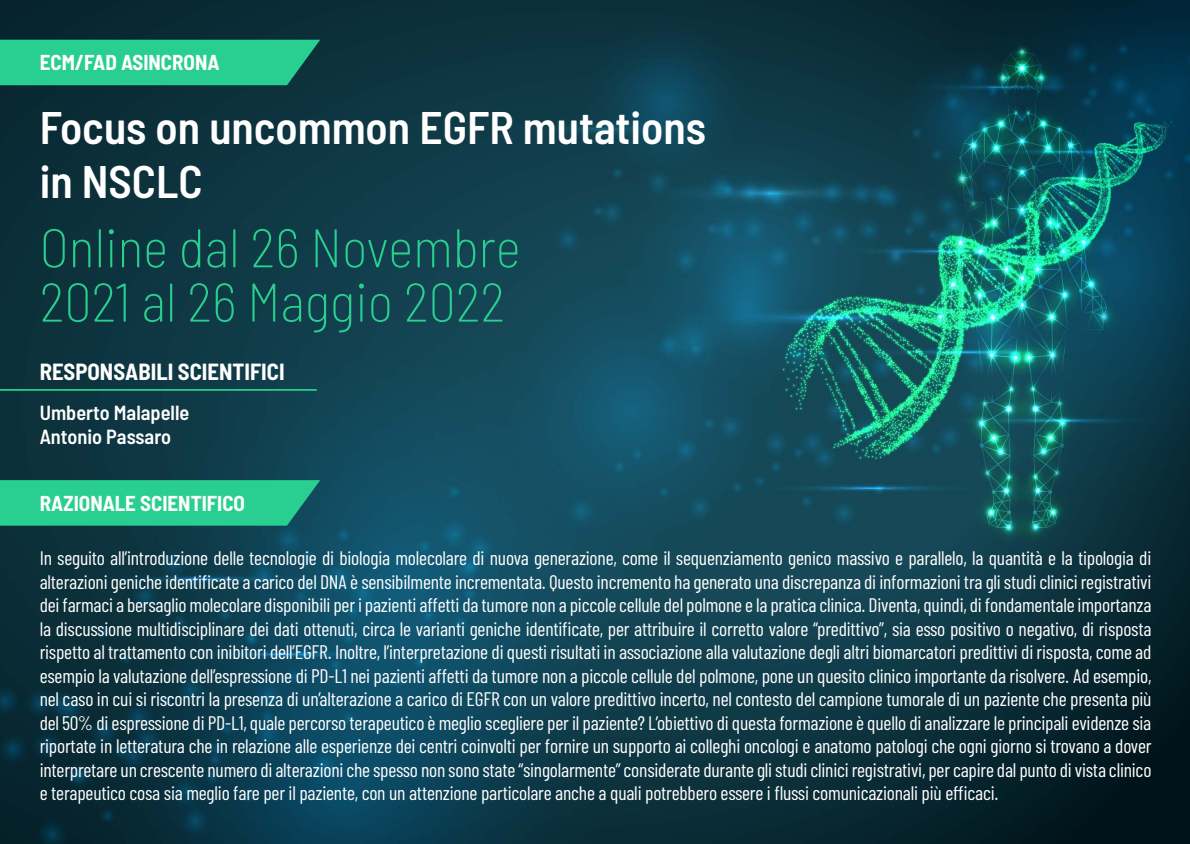
<style>
.page{position:relative;width:1190px;height:844px;background:#fff}
.page>*{position:absolute;margin:0;border:0;box-sizing:border-box;transform-origin:0 0}
.t1{font:200 semi-condensed 54.25px/54.2px "Barlow";color:#29cf90}
.t2{font:600 semi-condensed 45.5px/54.6px "Barlow";color:#fff}
.t3{font:700 semi-condensed 22.75px "Barlow";color:#fff}
.t4{font:700 semi-condensed 21px "Barlow";color:#fff}
.t5{font:600 semi-condensed 20.3px/24.5px "Barlow";color:#fff}
.t6{font:19.6px/23.4px "Barlow Condensed";letter-spacing:-.01em;color:#fff;text-align:justify}
</style>
<div class="page">
<img style="left:0;top:1px;width:1190px;height:842px">
<hr style="left:0;top:389px;width:317px;height:2px;background:#29cf90">
<div style="left:0;top:40px;width:320px;height:45px;background:#29cf90"></div>
<svg style="left:0;top:480px;width:320px;height:45px;background:#27c78d"></svg>
<p class="t4" style="left:40px;top:47px;width:181px">ECM/FAD ASINCRONA</p>
<h2 class="t2" style="left:40px;top:97px;width:668px">Focus on uncommon EGFR mutations in NSCLC</h2>
<h1 class="t1" style="left:40px;top:217px;width:482px">Online dal 26 Novembre<br>2021 al 26 Maggio 2022</h1>
<p class="t3" style="left:40px;top:355px;width:246px">RESPONSABILI SCIENTIFICI</p>
<p class="t5" style="left:40px;top:399px;width:151px">Umberto Malapelle<br>Antonio Passaro</p>
<p class="t4" style="left:40px;top:488px;width:207px">RAZIONALE SCIENTIFICO</p>
<p class="t6" style="left:40px;top:546px;width:1113px">In seguito all’introduzione delle tecnologie di biologia molecolare di nuova generazione, come il sequenziamento genico massivo e parallelo, la quantità e la tipologia di alterazioni geniche identificate a carico del DNA è sensibilmente incrementata. Questo incremento ha generato una discrepanza di informazioni tra gli studi clinici registrativi dei farmaci a bersaglio molecolare disponibili per i pazienti affetti da tumore non a piccole cellule del polmone e la pratica clinica. Diventa, quindi, di fondamentale importanza la discussione multidisciplinare dei dati ottenuti, circa le varianti geniche identificate, per attribuire il corretto valore “predittivo”, sia esso positivo o negativo, di risposta rispetto al trattamento con inibitori dell’EGFR. Inoltre, l’interpretazione di questi risultati in associazione alla valutazione degli altri biomarcatori predittivi di risposta, come ad esempio la valutazione dell’espressione di PD-L1 nei pazienti affetti da tumore non a piccole cellule del polmone, pone un quesito clinico importante da risolvere. Ad esempio, nel caso in cui si riscontri la presenza di un’alterazione a carico di EGFR con un valore predittivo incerto, nel contesto del campione tumorale di un paziente che presenta più del 50% di espressione di PD-L1, quale percorso terapeutico è meglio scegliere per il paziente? L’obiettivo di questa formazione è quello di analizzare le principali evidenze sia riportate in letteratura che in relazione alle esperienze dei centri coinvolti per fornire un supporto ai colleghi oncologi e anatomo patologi che ogni giorno si trovano a dover interpretare un crescente numero di alterazioni che spesso non sono state “singolarmente” considerate durante gli studi clinici registrativi, per capire dal punto di vista clinico e terapeutico cosa sia meglio fare per il paziente, con un attenzione particolare anche a quali potrebbero essere i flussi comunicazionali più efficaci.</p>
</div>
